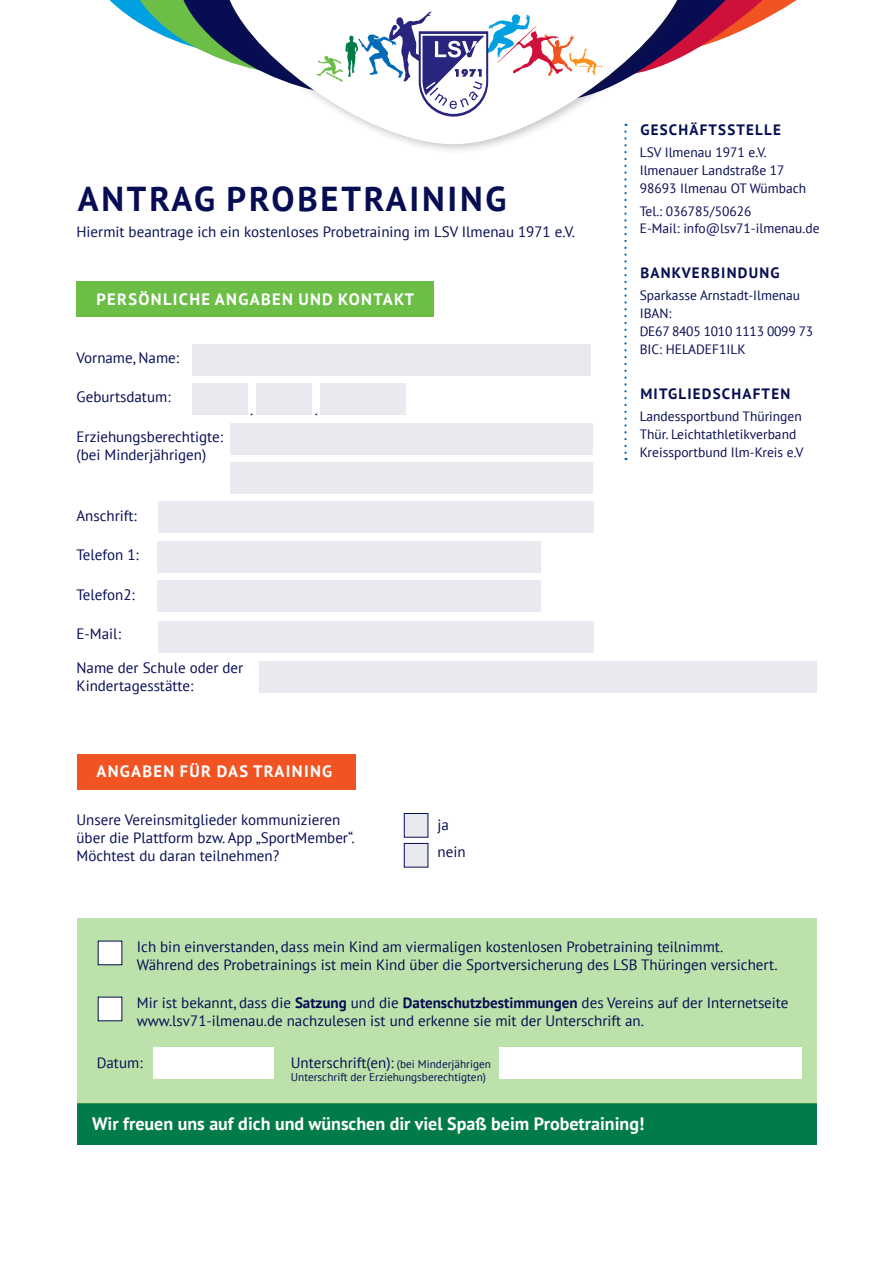
<style>
.page{position:relative;width:893px;height:1263px;background:#fff}
.page>*{position:absolute;margin:0;border:0;box-sizing:border-box;transform-origin:0 0}
.t1{font:700 34.5px "PT Sans";letter-spacing:.08em;color:#060d53}
.t2{font:700 18px "PT Sans";color:#fff}
.t3{font:700 16.5px "PT Sans";letter-spacing:.08em;color:#fff}
.t4{font:15px/18px "PT Sans";color:#060d53}
.t5{font:700 15px "PT Sans";letter-spacing:.08em;color:#060d53}
.t6{font:13.5px/18px "PT Sans";color:#060d53}
.t7{font:11.25px/13.5px "PT Sans";color:#060d53}
.s1{font-weight:700}
.s2{font-size:15px}
</style>
<div class="page">
<div style="left:77px;top:1104px;width:739px;height:41px;background:#017c48"></div>
<div style="left:77px;top:918px;width:739px;height:186px;background:#bce1aa"></div>
<div style="left:77px;top:282px;width:357px;height:35px;background:#6dbe47"></div>
<svg style="left:349px;top:117px;width:279px;height:28px"></svg>
<svg style="left:109px;top:0;width:688px;height:117px"></svg>
<div style="left:192px;top:344px;width:399px;height:32px;background:#e9eaf0"></div>
<svg style="left:624px;top:132px;width:3px;height:328px"></svg>
<div style="left:192px;top:384px;width:55px;height:31px;background:#e9eaf0"></div>
<div style="left:320px;top:384px;width:85px;height:31px;background:#e9eaf0"></div>
<div style="left:256px;top:384px;width:55px;height:31px;background:#e9eaf0"></div>
<div style="left:231px;top:423px;width:362px;height:31px;background:#e9eaf0"></div>
<div style="left:158px;top:501px;width:435px;height:32px;background:#e9eaf0"></div>
<div style="left:231px;top:462px;width:362px;height:32px;background:#e9eaf0"></div>
<div style="left:158px;top:541px;width:383px;height:31px;background:#e9eaf0"></div>
<div style="left:158px;top:580px;width:383px;height:32px;background:#e9eaf0"></div>
<div style="left:404px;top:813px;width:24px;height:24px;background:#e9eaf0"></div>
<div style="left:404px;top:843px;width:24px;height:24px;background:#e9eaf0"></div>
<div style="left:259px;top:661px;width:557px;height:31px;background:#e9eaf0"></div>
<div style="left:77px;top:754px;width:278px;height:35px;background:#f15422"></div>
<div style="left:404px;top:813px;width:24px;height:24px;border:1px solid #060d53"></div>
<div style="left:404px;top:843px;width:24px;height:24px;border:1px solid #060d53"></div>
<div style="left:98px;top:997px;width:24px;height:24px;background:#fff"></div>
<div style="left:153px;top:1048px;width:120px;height:31px;background:#fff"></div>
<div style="left:499px;top:1048px;width:303px;height:31px;background:#fff"></div>
<div style="left:98px;top:941px;width:24px;height:24px;background:#fff"></div>
<div style="left:158px;top:621px;width:435px;height:31px;background:#e9eaf0"></div>
<h1 class="t1" style="left:78px;top:176px;width:430px">ANTRAG PROBETRAINING</h1>
<p class="t4" style="left:77px;top:222px;width:500px">Hiermit beantrage ich ein kostenloses Probetraining im LSV Ilmenau 1971 e.V.</p>
<p class="t3" style="left:96px;top:288px;width:319px">PERSÖNLICHE ANGABEN UND KONTAKT</p>
<p class="t4" style="left:77px;top:348px;width:104px">Vorname, Name:</p>
<p class="t4" style="left:77px;top:388px;width:96px">Geburtsdatum:</p>
<p class="t4" style="left:77px;top:427px;width:148px">Erziehungsberechtigte: (bei Minderjährigen)</p>
<p class="t4" style="left:77px;top:507px;width:62px">Anschrift:</p>
<p class="t4" style="left:77px;top:546px;width:64px">Telefon 1:</p>
<p class="t4" style="left:77px;top:585px;width:60px">Telefon2:</p>
<p class="t4" style="left:77px;top:624px;width:46px">E-Mail:</p>
<p class="t4" style="left:250px;top:400px;width:5px">.</p>
<p class="t4" style="left:315px;top:400px;width:5px">.</p>
<p class="t4" style="left:77px;top:658px;width:168px">Name der Schule oder der<br>Kindertagesstätte:</p>
<p class="t3" style="left:96px;top:760px;width:237px">ANGABEN FÜR DAS TRAINING</p>
<p class="t4" style="left:77px;top:810px;width:279px">Unsere Vereinsmitglieder kommunizieren über die Plattform bzw. App „SportMember“.<br>Möchtest du daran teilnehmen?</p>
<p class="t4" style="left:438px;top:811px;width:30px;line-height:26.5px">ja nein</p>
<p class="t5" style="left:640px;top:120px;width:142px">GESCHÄFTSSTELLE</p>
<p class="t6" style="left:640px;top:143px;width:168px">LSV Ilmenau 1971 e.V.<br>Ilmenauer Landstraße 17<br>98693 Ilmenau OT Wümbach</p>
<p class="t6" style="left:640px;top:201px;width:181px">Tel.: 036785/50626<br>E-Mail: info@lsv71-ilmenau.de</p>
<p class="t5" style="left:640px;top:263px;width:141px">BANKVERBINDUNG</p>
<p class="t6" style="left:640px;top:286px;width:175px">Sparkasse Arnstadt-Ilmenau<br>IBAN:<br>DE67 8405 1010 1113 0099 73<br>BIC: HELADEF1ILK</p>
<p class="t5" style="left:640px;top:384px;width:151px">MITGLIEDSCHAFTEN</p>
<p class="t6" style="left:640px;top:407px;width:165px">Landessportbund Thüringen<br>Thür. Leichtathletikverband<br>Kreissportbund Ilm-Kreis e.V</p>
<p class="t4" style="left:137px;top:937px;width:642px">Ich bin einverstanden, dass mein Kind am viermaligen kostenlosen Probetraining teilnimmt.<br>Während des Probetrainings ist mein Kind über die Sportversicherung des LSB Thüringen versichert.</p>
<p class="t4" style="left:137px;top:993px;width:653px">Mir ist bekannt, dass die <span class="s1">Satzung</span> und die <span class="s1">Datenschutzbestimmungen</span> des Vereins auf der Internetseite www.lsv71-ilmenau.de nachzulesen ist und erkenne sie mit der Unterschrift an.</p>
<p class="t4" style="left:97px;top:1053px;width:47px">Datum:</p>
<p class="t7" style="left:291px;top:1057px;width:202px"><span class="s2">Unterschrift(en):</span> (bei Minderjährigen<br>Unterschrift der Erziehungsberechtigten)</p>
<p class="t2" style="left:92px;top:1111px;width:554px">Wir freuen uns auf dich und wünschen dir viel Spaß beim Probetraining!</p>
</div>
